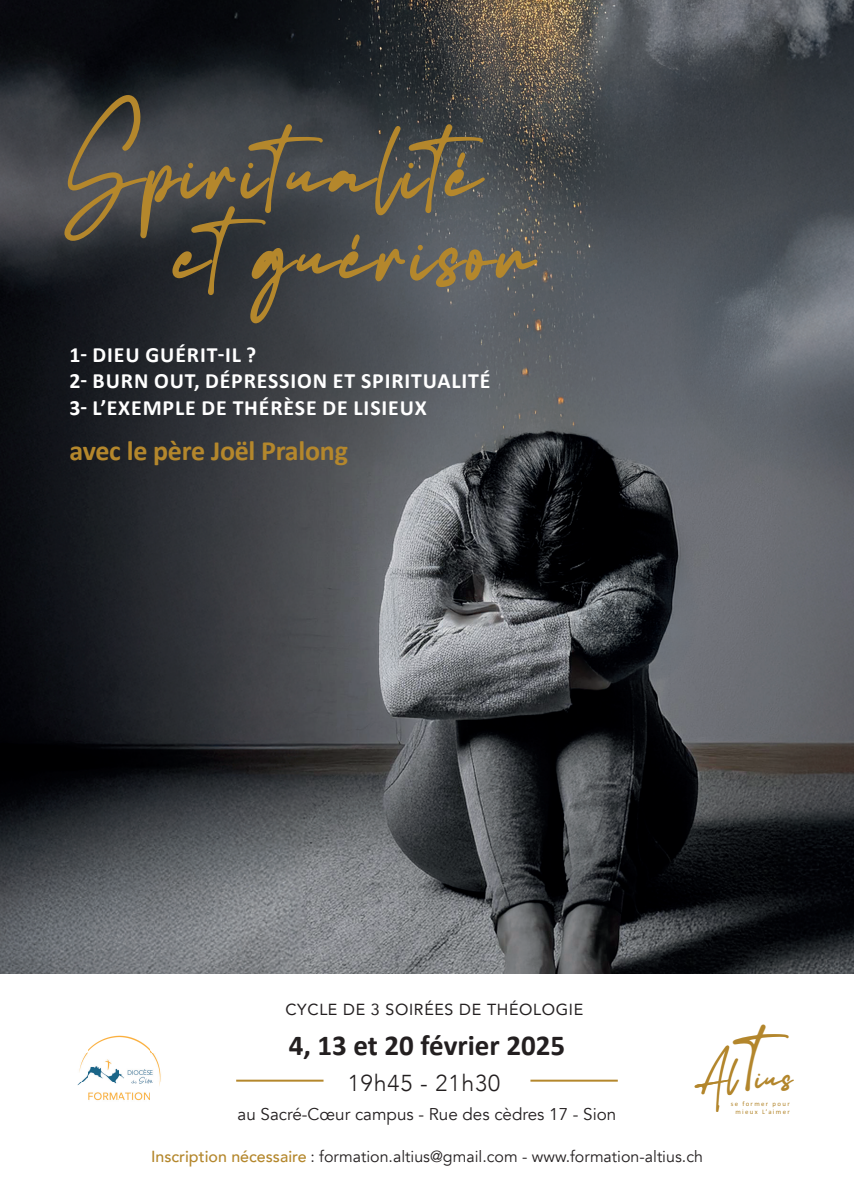
<style>
.page{position:relative;width:854px;height:1202px;background:#fff}
.page>*{position:absolute;margin:0;border:0;box-sizing:border-box;transform-origin:0 0}
.t1{font:57px/82px "Maradona Signature";letter-spacing:.06em;color:#b4872c}
.t2{font:42.8px "Maradona Signature";color:#b3862c}
.t3{font:700 29px "Calibri";color:#231f20}
.t4{font:700 28px "Calibri";letter-spacing:-.01em;color:#b4872c}
.t5{font:23.4px "Maradona Signature";color:#b3862c}
.t6{font:300 23px "Avenir";letter-spacing:.04em;color:#231f20}
.t7{font:700 21.8px/26.2px "Calibri";letter-spacing:.04em;color:#fff}
.t8{font:17px "Avenir";color:#231f20}
.t9{font:16px "Avenir";color:#231f20}
.t10{font:16px "Avenir";letter-spacing:.04em;color:#231f20}
.t11{font:6.8px/8.2px "Calibri";letter-spacing:.2em;color:#b3862c;text-align:right}
.s1{font-weight:500;color:#b4872c}
</style>
<div class="page">
<img style="left:0;top:0;width:853px;height:973px">
<hr style="left:530px;top:1080px;width:87px;height:2px;background:#b4872c">
<hr style="left:236px;top:1080px;width:87px;height:2px;background:#b4872c">
<img style="left:77px;top:1035px;width:84px;height:66px">
<h1 class="t1" style="left:177px;top:135px;width:359px;text-indent:-108px">Spiritualité etguérison</h1>
<p class="t7" style="left:69px;top:341px;width:422px">1- DIEU GUÉRIT-IL ?<br>2- BURN OUT, DÉPRESSION ET SPIRITUALITÉ<br>3- L’EXEMPLE DE THÉRÈSE DE LISIEUX</p>
<p class="t4" style="left:69px;top:431px;width:280px">avec le père Joël Pralong</p>
<p class="t10" style="left:285px;top:997px;width:299px">CYCLE DE 3 SOIRÉES DE THÉOLOGIE</p>
<h3 class="t3" style="left:289px;top:1025px;width:278px">4, 13 et 20 février 2025</h3>
<p class="t6" style="left:348px;top:1069px;width:153px">19h45 - 21h30</p>
<p class="t8" style="left:237px;top:1104px;width:380px">au Sacré-Cœur campus - Rue des cèdres 17 - Sion</p>
<h2 class="t2" style="left:749px;top:1035px;width:57px">t</h2>
<p class="t11" style="left:730px;top:1099px;width:61px">se former pour mieux L’aimer</p>
<p class="t5" style="left:702px;top:1063px;width:37px">Al</p>
<p class="t5" style="left:756px;top:1063px;width:38px">ius</p>
<p class="t9" style="left:151px;top:1147px;width:553px"><span class="s1">Inscription nécessaire</span> : formation.altius@gmail.com - www.formation-altius.ch</p>
</div>
